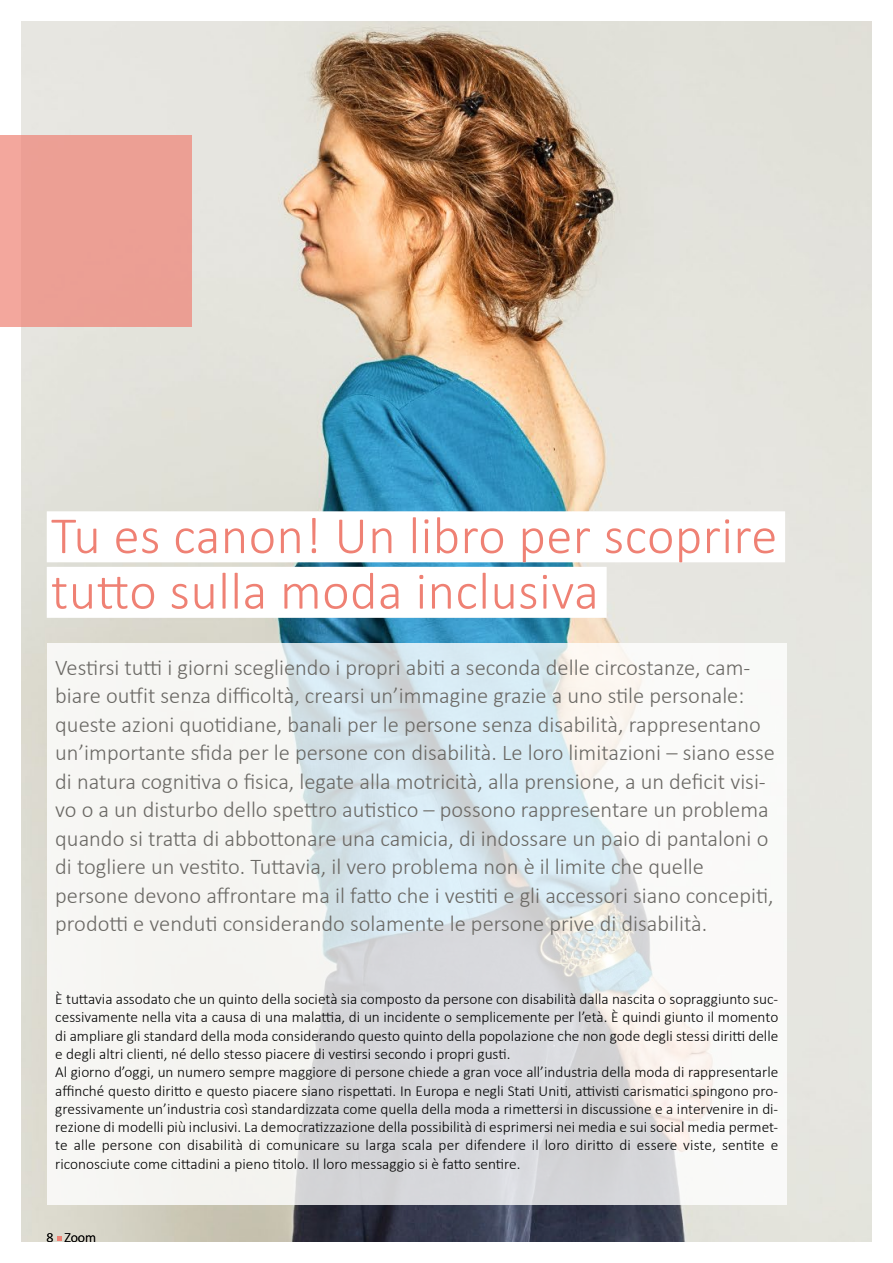
<style>
.page{position:relative;width:893px;height:1263px;background:#fff}
.page>*{position:absolute;margin:0;border:0;box-sizing:border-box;transform-origin:0 0}
.t1{font:300 52.5px/55.5px "Calibri";letter-spacing:.01em;color:#ef8174}
.t2{font:300 22.5px/28.5px "Calibri";color:#6a6864}
.t3{font:300 15.3px/18.3px "Calibri";color:#000}
.t4{font:300 13.95px "Calibri";color:#000}
</style>
<div class="page">
<img style="left:21px;top:21px;width:851px;height:1221px">
<svg style="left:57px;top:1236px;width:4px;height:5px"></svg>
<svg style="left:47px;top:643px;width:740px;height:562px;fill:#f4f3f2"></svg>
<div style="left:0;top:135px;width:191px;height:192px;background:#ec9f94"></div>
<div style="left:47px;top:511px;width:738px;height:51px;background:#fff"></div>
<div style="left:47px;top:567px;width:560px;height:51px;background:#fff"></div>
<h1 class="t1" style="left:51px;top:505px;width:728px">Tu es canon! Un libro per scoprire tutto sulla moda inclusiva</h1>
<p class="t2" style="left:55px;top:652px;width:721px">Vestirsi tutti i giorni scegliendo i propri abiti a seconda delle circostanze, cam&shy;biare outfit senza difficoltà, crearsi un’immagine grazie a uno stile personale: queste azioni quotidiane, banali per le persone senza disabilità, rappresentano un’importante sfida per le persone con disabilità. Le loro limitazioni – siano esse di natura cognitiva o fisica, legate alla motricità, alla prensione, a un deficit visi&shy;vo o a un disturbo dello spettro autistico – possono rappresentare un problema quando si tratta di abbottonare una camicia, di indossare un paio di pantaloni o di togliere un vestito. Tuttavia, il vero problema non è il limite che quelle persone devono affrontare ma il fatto che i vestiti e gli accessori siano concepiti, prodotti e venduti considerando solamente le persone prive di disabilità.</p>
<p class="t3" style="left:55px;top:989px;width:724px">È tuttavia assodato che un quinto della società sia composto da persone con disabilità dalla nascita o sopraggiunto suc&shy;cessivamente nella vita a causa di una malattia, di un incidente o semplicemente per l’età. È quindi giunto il momento di ampliare gli standard della moda considerando questo quinto della popolazione che non gode degli stessi diritti delle e degli altri clienti, né dello stesso piacere di vestirsi secondo i propri gusti.<br>Al giorno d’oggi, un numero sempre maggiore di persone chiede a gran voce all’industria della moda di rappresentarle affinché questo diritto e questo piacere siano rispettati. In Europa e negli Stati Uniti, attivisti carismatici spingono pro&shy;gressivamente un’industria così standardizzata come quella della moda a rimettersi in discussione e a intervenire in di&shy;rezione di modelli più inclusivi. La democratizzazione della possibilità di esprimersi nei media e sui social media permet&shy;te alle persone con disabilità di comunicare su larga scala per difendere il loro diritto di essere viste, sentite e riconosciute come cittadini a pieno titolo. Il loro messaggio si è fatto sentire.</p>
<p class="t4" style="left:47px;top:1229px;width:51px">8 Zoom</p>
</div>
